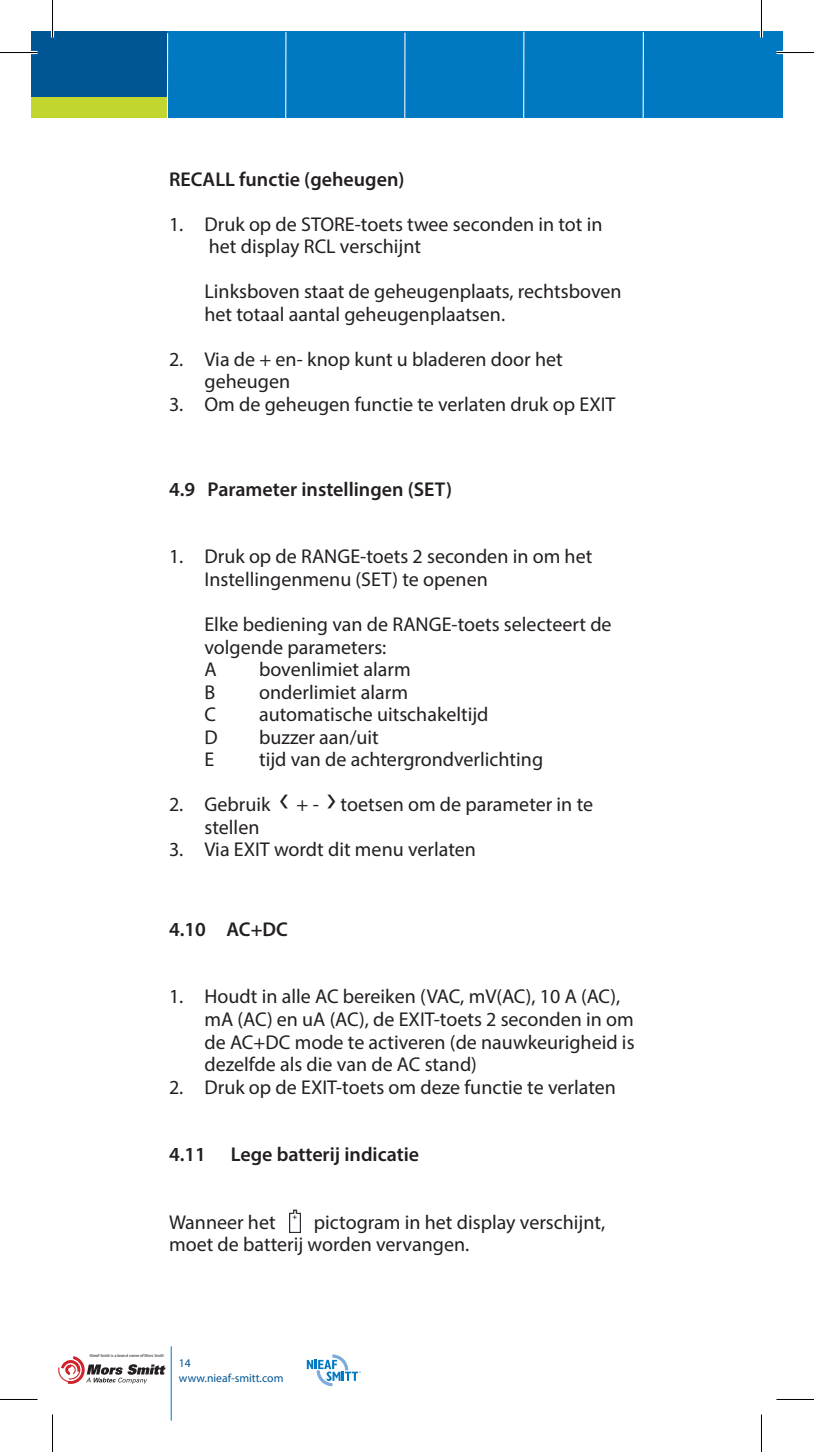
<style>
.page{position:relative;width:814px;height:1452px;background:#fff}
.page>*{position:absolute;margin:0;border:0;box-sizing:border-box;transform-origin:0 0}
.t1{font:20px/22.5px "Myriad Pro";color:#231f20}
.t2{font:600 20px "Myriad Pro";color:#231f20}
.t3{font:11.75px/15px "Myriad Pro";color:#005595}
.t4{font:4.5px "Myriad Pro";letter-spacing:-.01em;color:#231f20}
.s1{font-size:37.5px}
</style>
<div class="page">
<div style="left:31px;top:31px;width:751px;height:87px;background:#0079c2"></div>
<div style="left:31px;top:31px;width:136px;height:79px;background:#005595"></div>
<div style="left:31px;top:98px;width:137px;height:20px;background:#c1d72f"></div>
<hr style="left:167px;top:33px;width:1px;height:87px;background:#fff">
<hr style="left:285px;top:32px;width:1px;height:87px;background:#fff">
<hr style="left:404px;top:33px;width:1px;height:86px;background:#fff">
<hr style="left:523px;top:32px;width:1px;height:86px;background:#fff">
<hr style="left:642px;top:32px;width:2px;height:87px;background:#fff">
<hr style="left:171px;top:1346px;width:1px;height:74px;background:#0079c2">
<svg style="left:307px;top:1354px;width:54px;height:32px"></svg>
<svg style="left:58px;top:1356px;width:108px;height:27px"></svg>
<svg style="left:289px;top:1209px;width:12px;height:5px"></svg>
<img style="left:289px;top:1214px;width:12px;height:18px">
<hr style="left:0;top:51px;width:38px;height:3px;background:#fff">
<hr style="left:776px;top:51px;width:38px;height:3px;background:#fff">
<hr style="left:51px;top:0;width:3px;height:38px;background:#fff">
<hr style="left:760px;top:0;width:3px;height:38px;background:#fff">
<hr style="left:0;top:52px;width:38px;height:1px;background:#000">
<hr style="left:776px;top:52px;width:38px;height:1px;background:#000">
<hr style="left:0;top:1399px;width:38px;height:1px;background:#000">
<hr style="left:776px;top:1399px;width:38px;height:1px;background:#000">
<hr style="left:52px;top:0;width:1px;height:38px;background:#000">
<hr style="left:52px;top:1414px;width:1px;height:37px;background:#000">
<hr style="left:761px;top:0;width:1px;height:38px;background:#000">
<hr style="left:761px;top:1414px;width:1px;height:37px;background:#000">
<p class="t2" style="left:169px;top:166px;width:237px">RECALL functie (geheugen)</p>
<p class="t1" style="left:209px;top:212px;width:395px;text-indent:-40px">1. Druk op de STORE-toets twee seconden in tot in het display RCL verschijnt</p>
<p class="t1" style="left:204px;top:280px;width:418px">Linksboven staat de geheugenplaats, rechtsboven het totaal aantal geheugenplaatsen.</p>
<p class="t1" style="left:204px;top:347px;width:360px;text-indent:-35px">2. Via de + en- knop kunt u bladeren door het geheugen</p>
<p class="t1" style="left:169px;top:392px;width:448px">3. Om de geheugen functie te verlaten druk op EXIT</p>
<p class="t2" style="left:169px;top:476px;width:284px">4.9 Parameter instellingen (SET)</p>
<p class="t1" style="left:204px;top:545px;width:389px;text-indent:-35px">1. Druk op de RANGE-toets 2 seconden in om het<br>Instellingenmenu (SET) te openen</p>
<p class="t1" style="left:204px;top:612px;width:408px">Elke bediening van de RANGE-toets selecteert de volgende parameters:<br>A</p>
<p class="t1" style="left:259px;top:657px;width:153px">bovenlimiet alarm</p>
<p class="t1" style="left:204px;top:680px;width:12px">B</p>
<p class="t1" style="left:259px;top:680px;width:150px">onderlimiet alarm</p>
<p class="t1" style="left:204px;top:702px;width:13px">C</p>
<p class="t1" style="left:259px;top:702px;width:231px">automatische uitschakeltijd</p>
<p class="t1" style="left:204px;top:725px;width:15px">D</p>
<p class="t1" style="left:259px;top:725px;width:121px">buzzer aan/uit</p>
<p class="t1" style="left:204px;top:747px;width:11px">E</p>
<p class="t1" style="left:259px;top:747px;width:286px">tijd van de achtergrondverlichting</p>
<p class="t1" style="left:204px;top:792px;width:390px;text-indent:-35px">2. Gebruik <span class="s1">‹</span> + - <span class="s1">›</span> toetsen om de parameter in te stellen</p>
<p class="t1" style="left:169px;top:837px;width:308px">3. Via EXIT wordt dit menu verlaten</p>
<p class="t2" style="left:169px;top:916px;width:120px">4.10 AC+DC</p>
<p class="t1" style="left:204px;top:985px;width:431px;text-indent:-35px">1. Houdt in alle AC bereiken (VAC, mV(AC), 10 A (AC), mA (AC) en uA (AC), de EXIT-toets 2 seconden in om de AC+DC mode te activeren (de nauwkeurigheid is dezelfde als die van de AC stand)</p>
<p class="t1" style="left:169px;top:1075px;width:448px">2. Druk op de EXIT-toets om deze functie te verlaten</p>
<p class="t2" style="left:169px;top:1141px;width:252px">4.11 Lege batterij indicatie</p>
<p class="t1" style="left:169px;top:1210px;width:108px">Wanneer het</p>
<p class="t1" style="left:169px;top:1210px;width:437px;text-indent:145px">pictogram in het display verschijnt, moet de batterij worden vervangen.</p>
<p class="t4" style="left:90px;top:1352px;width:76px">Nieaf-Smitt is a brand name of Mors Smitt</p>
<p class="t3" style="left:179px;top:1355px;width:106px">14 www.nieaf-smitt.com</p>
</div>
